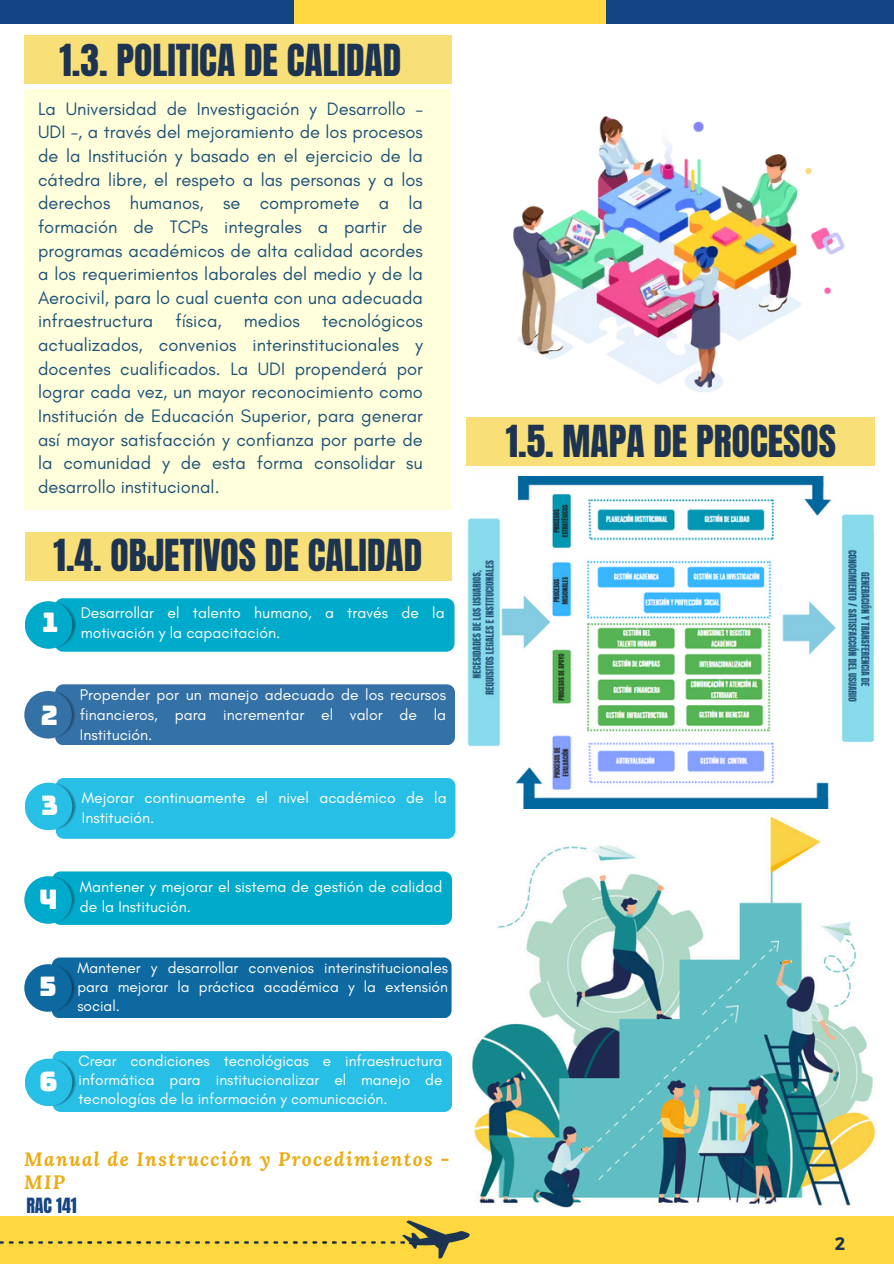
<style>
.page{position:relative;width:894px;height:1264px;background:#fff}
.page>*{position:absolute;margin:0;border:0;box-sizing:border-box;transform-origin:0 0}
.t1{font:37.5px "Anton";color:#1d3352}
.t2{font:27px "Bungee";color:#fff}
.t3{font:italic 700 19.2px/22.5px "Lora";letter-spacing:.07em;color:#ebab12}
.t4{font:18.3px/23.7px "Glacial Indifference";color:#1e5275;text-align:justify}
.t5{font:900 18px "Ruda";color:#1d3352}
.t6{font:17.85px "Anton";color:#154484}
.t7{font:15.75px/20.2px "Glacial Indifference";color:#fff;text-align:justify}
.t8{font:15.45px/19.2px "Glacial Indifference";color:#fff;text-align:justify}
</style>
<div class="page">
<div style="left:278px;top:0;width:328px;height:23px;background:#ffd840"></div>
<div style="left:0;top:0;width:293px;height:23px;background:#154484"></div>
<div style="left:0;top:1216px;width:893px;height:47px;background:#ffd840"></div>
<img style="left:0;top:1241px;width:200px;height:3px">
<svg style="left:405px;top:1220px;width:64px;height:38px"></svg>
<img style="left:205px;top:1234px;width:200px;height:10px">
<div style="left:606px;top:0;width:287px;height:23px;background:#154484"></div>
<div style="left:24px;top:89px;width:427px;height:420px;background:#ffffdc"></div>
<img style="left:513px;top:116px;width:332px;height:276px">
<div style="left:25px;top:532px;width:426px;height:48px;background:#f8df77"></div>
<div style="left:55px;top:598px;width:399px;height:53px;background:#00aacb;border-radius:8px"></div>
<svg style="left:29px;top:601px;width:47px;height:47px"></svg>
<div style="left:25px;top:601px;width:47px;height:47px;background:#00aacb;border-radius:50%"></div>
<div style="left:24px;top:35px;width:427px;height:48px;background:#f8df77"></div>
<div style="left:55px;top:684px;width:400px;height:61px;background:#3371a6;border-radius:8px"></div>
<svg style="left:28px;top:691px;width:47px;height:47px"></svg>
<div style="left:24px;top:691px;width:48px;height:47px;background:#3371a6;border-radius:50%"></div>
<div style="left:56px;top:778px;width:399px;height:60px;background:#28bfe6;border-radius:8px"></div>
<svg style="left:29px;top:782px;width:47px;height:48px"></svg>
<div style="left:25px;top:782px;width:47px;height:48px;background:#28bfe6;border-radius:50%"></div>
<div style="left:52px;top:871px;width:400px;height:53px;background:#00aacb;border-radius:8px"></div>
<svg style="left:28px;top:876px;width:47px;height:47px"></svg>
<div style="left:24px;top:876px;width:48px;height:47px;background:#00aacb;border-radius:50%"></div>
<div style="left:52px;top:957px;width:399px;height:61px;background:#0d699f;border-radius:8px"></div>
<svg style="left:28px;top:964px;width:47px;height:47px"></svg>
<div style="left:24px;top:964px;width:48px;height:47px;background:#0d699f;border-radius:50%"></div>
<div style="left:52px;top:1051px;width:400px;height:60px;background:#28bfe6;border-radius:8px"></div>
<svg style="left:29px;top:1059px;width:47px;height:46px"></svg>
<div style="left:25px;top:1058px;width:47px;height:48px;background:#28bfe6;border-radius:50%"></div>
<img style="left:472px;top:816px;width:404px;height:391px">
<div style="left:466px;top:417px;width:408px;height:48px;background:#f8df77"></div>
<img style="left:467px;top:476px;width:407px;height:332px">
<p class="t1" style="left:60px;top:34px;width:343px">1.3. POLITICA DE CALIDAD</p>
<p class="t4" style="left:38px;top:96px;width:386px">La Universidad de Investigación y Desarrollo – UDI -, a través del mejoramiento de los procesos de la Institución y basado en el ejercicio de la cátedra libre, el respeto a las personas y a los derechos humanos, se compromete a la formación de TCPs integrales a partir de programas académicos de alta calidad acordes a los requerimientos laborales del medio y de la Aerocivil, para lo cual cuenta con una adecuada infraestructura física, medios tecnológicos actualizados, convenios interinstitucionales y docentes cualificados. La UDI propenderá por lograr cada vez, un mayor reconocimiento como Institución de Educación Superior, para generar así mayor satisfacción y confianza por parte de la comunidad y de esta forma consolidar su desarrollo institucional.</p>
<p class="t1" style="left:54px;top:528px;width:370px">1.4. OBJETIVOS DE CALIDAD</p>
<p class="t2" style="left:42px;top:609px;width:18px">1</p>
<p class="t2" style="left:41px;top:701px;width:19px">2</p>
<p class="t2" style="left:41px;top:791px;width:19px">3</p>
<h4 class="t7" style="left:81px;top:602px;width:365px">Desarrollar el talento humano, a través de la</h4>
<h4 class="t7" style="left:81px;top:622px;width:201px">motivación y la capacitación.</h4>
<h1 class="t7" style="left:80px;top:684px;width:368px">Propender por un manejo adecuado de los recursos financieros, para incrementar el valor de la Institución.</h1>
<h1 class="t7" style="left:82px;top:787px;width:366px">Mejorar continuamente el nivel académico de la</h1>
<h1 class="t7" style="left:82px;top:807px;width:74px">Institución.</h1>
<p class="t7" style="left:80px;top:876px;width:364px">Mantener y mejorar el sistema de gestión de calidad</p>
<p class="t2" style="left:39px;top:886px;width:21px">4</p>
<p class="t7" style="left:80px;top:896px;width:113px">de la Institución.</p>
<p class="t2" style="left:39px;top:973px;width:19px">5</p>
<p class="t2" style="left:39px;top:1067px;width:20px">6</p>
<p class="t8" style="left:77px;top:957px;width:372px">Mantener y desarrollar convenios interinstitucionales para mejorar la práctica académica y la extensión social.</p>
<p class="t8" style="left:78px;top:1050px;width:365px">Crear condiciones tecnológicas e infraestructura informática para institucionalizar el manejo de tecnologías de la información y comunicación.</p>
<p class="t3" style="left:24px;top:1147px;width:426px">Manual de Instrucción y Procedimientos -<br>MIP</p>
<p class="t6" style="left:26px;top:1192px;width:52px">RAC 141</p>
<p class="t1" style="left:505px;top:414px;width:332px">1.5. MAPA DE PROCESOS</p>
<p class="t5" style="left:834px;top:1232px;width:12px">2</p>
</div>
